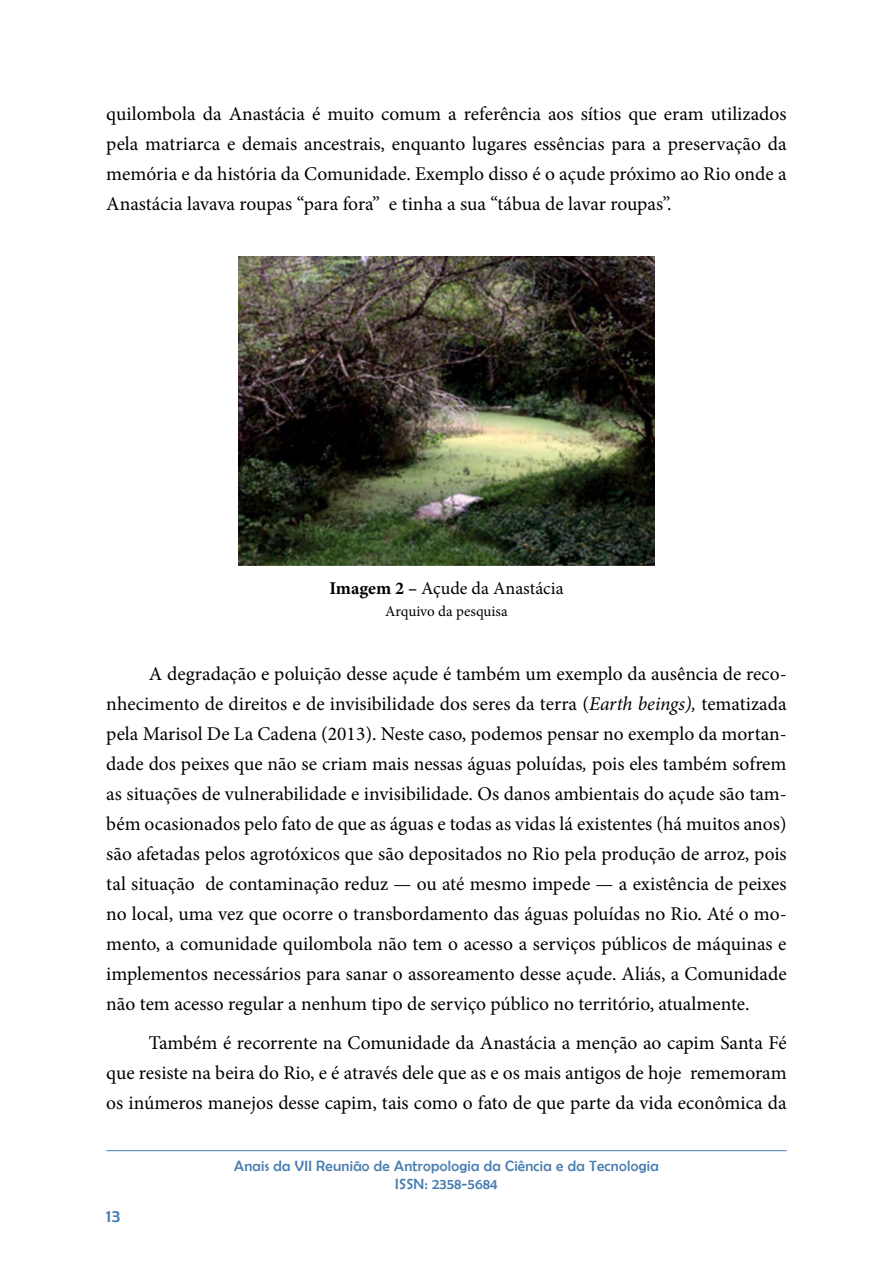
<style>
.page{position:relative;width:893px;height:1263px;background:#fff}
.page>*{position:absolute;margin:0;border:0;box-sizing:border-box;transform-origin:0 0}
.t1{font:19.5px/30px "Minion Pro";color:#000;text-align:justify}
.t2{font:18px "Minion Pro";color:#000}
.t3{font:18px "Berlin Sans FB";color:#477cb1}
.t4{font:15px/18px "Berlin Sans FB";letter-spacing:.02em;color:#477cb1;text-align:center}
.t5{font:15px "Minion Pro";color:#000}
.s1{font-weight:700}
.s2{font-style:italic}
</style>
<div class="page">
<hr style="left:106px;top:1150px;width:681px;height:1px;background:#477cb1">
<img style="left:238px;top:257px;width:417px;height:308px">
<p class="t1" style="left:106px;top:99px;width:682px">quilombola da Anastácia é muito comum a referência aos sítios que eram utilizados pela matriarca e demais ancestrais, enquanto lugares essências para a preservação da memória e da história da Comunidade. Exemplo disso é o açude próximo ao Rio onde a Anastácia lavava roupas “para fora” e tinha a sua “tábua de lavar roupas”.</p>
<p class="t2" style="left:329px;top:576px;width:236px"><span class="s1">Imagem 2 –</span> Açude da Anastácia</p>
<p class="t5" style="left:385px;top:601px;width:124px">Arquivo da pesquisa</p>
<p class="t1" style="left:106px;top:659px;width:682px;text-indent:43px">A degradação e poluição desse açude é também um exemplo da ausência de reco&shy;nhecimento de direitos e de invisibilidade dos seres da terra (<span class="s2">Earth beings),</span> tematizada pela Marisol De La Cadena (2013). Neste caso, podemos pensar no exemplo da mortan&shy;dade dos peixes que não se criam mais nessas águas poluídas<span class="s2">,</span> pois eles também sofrem as situações de vulnerabilidade e invisibilidade. Os danos ambientais do açude são tam&shy;bém ocasionados pelo fato de que as águas e todas as vidas lá existentes (há muitos anos) são afetadas pelos agrotóxicos que são depositados no Rio pela produção de arroz, pois tal situação de contaminação reduz — ou até mesmo impede — a existência de peixes no local, uma vez que ocorre o transbordamento das águas poluídas no Rio. Até o mo&shy;mento, a comunidade quilombola não tem o acesso a serviços públicos de máquinas e implementos necessários para sanar o assoreamento desse açude. Aliás, a Comunidade não tem acesso regular a nenhum tipo de serviço público no território, atualmente.</p>
<p class="t1" style="left:106px;top:1027px;width:682px;text-indent:43px">Também é recorrente na Comunidade da Anastácia a menção ao capim Santa Fé que resiste na beira do Rio, e é através dele que as e os mais antigos de hoje rememoram os inúmeros manejos desse capim, tais como o fato de que parte da vida econômica da</p>
<p class="t3" style="left:106px;top:1206px;width:15px">13</p>
<p class="t4" style="left:234px;top:1156px;width:426px">Anais da VII Reunião de Antropologia da Ciência e da Tecnologia<br>ISSN: 2358-5684</p>
</div>
